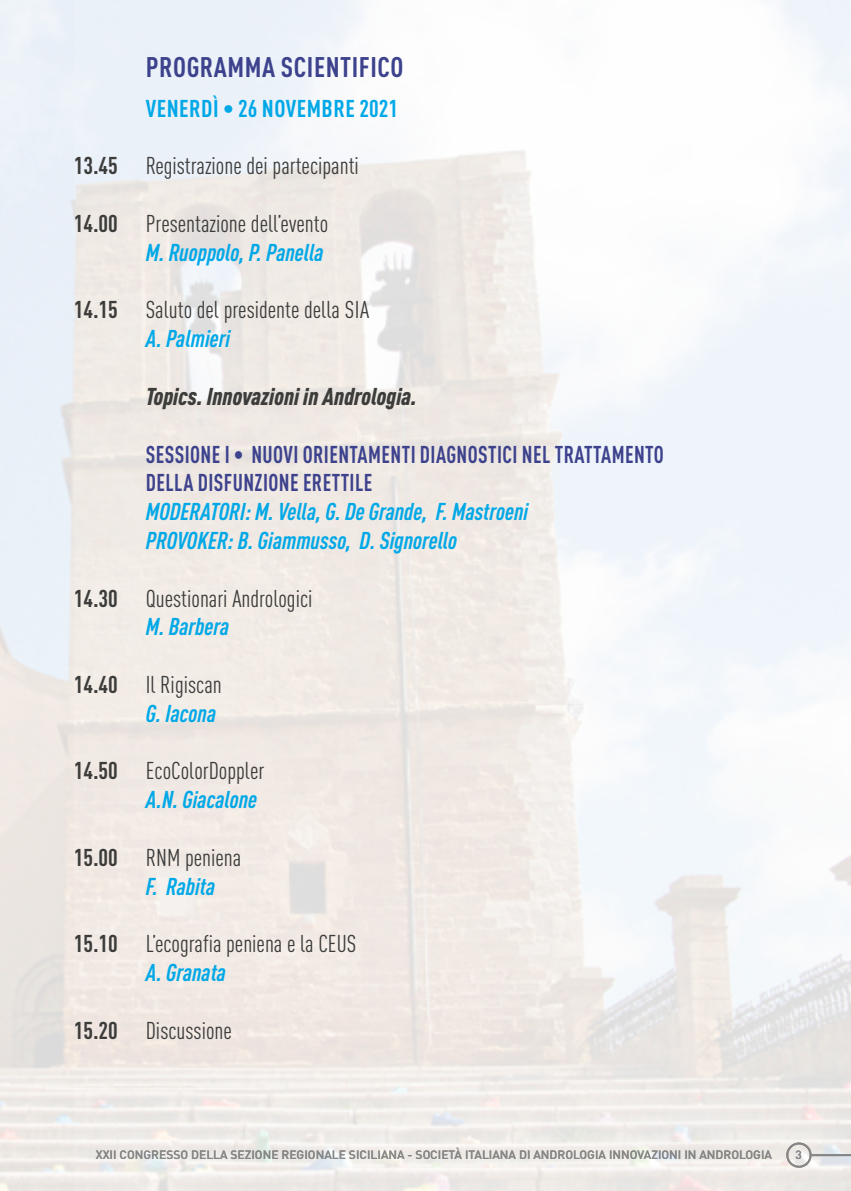
<style>
.page{position:relative;width:851px;height:1191px;background:#fff}
.page>*{position:absolute;margin:0;border:0;box-sizing:border-box;transform-origin:0 0}
.t1{font:700 condensed 28px "DIN Pro";letter-spacing:.02em;color:#3d428d}
.t2{font:condensed 24px/28.8px "DIN Pro";color:#3c3c3b;text-align:right}
.t3{font:700 condensed 24px/28.8px "DIN Pro";letter-spacing:.02em;color:#3d428d;scale:.9 1}
.t4{font:italic 700 condensed 24px/28.8px "DIN Pro";color:#00a8e7}
.t5{font:italic 900 condensed 24px "DIN Pro";color:#3c3c3b}
.t6{font:700 condensed 24px "DIN Pro";letter-spacing:.02em;color:#00a8e7}
.t7{font:500 12px "DIN Pro";color:#878787}
.s1{font-weight:700}
.s2{font-weight:700;font-style:italic;color:#00a8e7}
</style>
<div class="page">
<div style="left:786px;top:1142px;width:25px;height:25px;border:2px solid #878787;border-radius:50%"></div>
<hr style="left:810px;top:1154px;width:40px;height:2px;background:#878787">
<p class="t1" style="left:146px;top:46px;width:259px">PROGRAMMA SCIENTIFICO</p>
<p class="t6" style="left:146px;top:90px;width:254px">VENERDÌ • 26 NOVEMBRE 2021</p>
<p class="t2" style="left:74px;top:150px;width:287px"><span class="s1">13.45</span> Registrazione dei partecipanti</p>
<p class="t2" style="left:74px;top:207px;width:256px"><span class="s1">14.00</span> Presentazione dell’evento<br><span class="s2">M. Ruoppolo, P. Panella</span></p>
<p class="t2" style="left:146px;top:294px;width:225px;text-align:left;text-indent:-72px"><span class="s1">14.15</span> Saluto del presidente della SIA<br><span class="s2">A. Palmieri</span></p>
<p class="t5" style="left:146px;top:378px;width:273px">Topics. Innovazioni in Andrologia.</p>
<p class="t3" style="left:146px;top:437px;width:577px">SESSIONE I • NUOVI ORIENTAMENTI DIAGNOSTICI NEL TRATTAMENTO<br>DELLA DISFUNZIONE ERETTILE</p>
<p class="t4" style="left:146px;top:495px;width:384px">MODERATORI: M. Vella, G. De Grande, F. Mastroeni<br>PROVOKER: B. Giammusso, D. Signorello</p>
<p class="t2" style="left:74px;top:582px;width:240px;text-align:center"><span class="s1">14.30</span> Questionari Andrologici<br><span class="s2">M. Barbera</span></p>
<p class="t2" style="left:74px;top:668px;width:149px"><span class="s1">14.40</span> Il Rigiscan<br><span class="s2">G. Iacona</span></p>
<p class="t2" style="left:74px;top:755px;width:192px"><span class="s1">14.50</span> EcoColorDoppler<br><span class="s2">A.N. Giacalone</span></p>
<p class="t2" style="left:146px;top:841px;width:97px;text-align:left;text-indent:-72px"><span class="s1">15.00</span> RNM peniena<br><span class="s2">F. Rabita</span></p>
<p class="t2" style="left:146px;top:927px;width:212px;text-align:left;text-indent:-72px"><span class="s1">15.10</span> L’ecografia peniena e la CEUS<br><span class="s2">A. Granata</span></p>
<p class="t2" style="left:74px;top:1014px;width:159px"><span class="s1">15.20</span> Discussione</p>
<p class="t7" style="left:96px;top:1145px;width:677px">XXII CONGRESSO DELLA SEZIONE REGIONALE SICILIANA - SOCIETÀ ITALIANA DI ANDROLOGIA INNOVAZIONI IN ANDROLOGIA</p>
<p class="t7" style="left:795px;top:1144px;width:8px">3</p>
</div>
